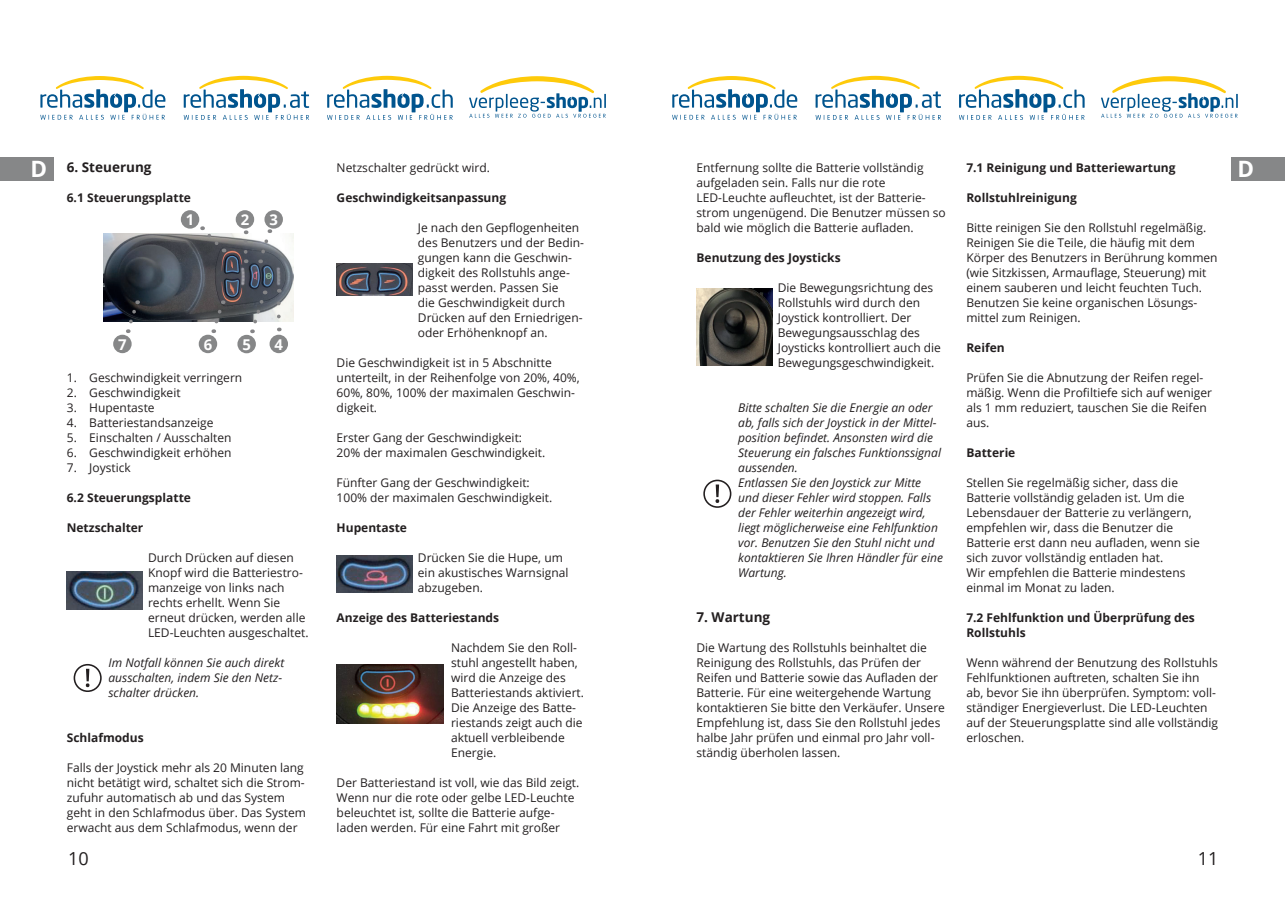
<style>
.page{position:relative;width:1285px;height:919px;background:#fff}
.page>*{position:absolute;margin:0;border:0;box-sizing:border-box;transform-origin:0 0}
.t1{font:700 22.5px "Open Sans";color:#fff}
.t2{font:18px "Open Sans";color:#231f20}
.t3{font:700 14.85px "Open Sans";color:#fff}
.t4{font:700 13.5px "Open Sans";color:#231f20}
.t5{font:12px/15px "Open Sans";color:#231f20}
.t6{font:italic 12px/15px "Open Sans";color:#231f20}
.t7{font:700 12px/15px "Open Sans";color:#231f20}
</style>
<div class="page">
<svg style="left:672px;top:76px;width:125px;height:44px"></svg>
<svg style="left:815px;top:76px;width:125px;height:44px"></svg>
<svg style="left:959px;top:76px;width:125px;height:44px"></svg>
<svg style="left:1101px;top:76px;width:136px;height:42px"></svg>
<svg style="left:40px;top:76px;width:125px;height:44px"></svg>
<svg style="left:184px;top:76px;width:125px;height:44px"></svg>
<svg style="left:327px;top:76px;width:125px;height:44px"></svg>
<svg style="left:469px;top:76px;width:137px;height:42px"></svg>
<img style="left:104px;top:233px;width:189px;height:88px">
<div style="left:236px;top:210px;width:18px;height:19px;background:#868788;border-radius:50%"></div>
<svg style="left:244px;top:242px;width:3px;height:21px"></svg>
<div style="left:264px;top:210px;width:19px;height:19px;background:#868788;border-radius:50%"></div>
<svg style="left:257px;top:229px;width:14px;height:34px"></svg>
<div style="left:269px;top:335px;width:19px;height:18px;background:#868788;border-radius:50%"></div>
<svg style="left:277px;top:289px;width:3px;height:27px"></svg>
<div style="left:237px;top:335px;width:19px;height:18px;background:#868788;border-radius:50%"></div>
<svg style="left:250px;top:290px;width:18px;height:43px"></svg>
<div style="left:199px;top:335px;width:18px;height:18px;background:#868788;border-radius:50%"></div>
<svg style="left:212px;top:300px;width:14px;height:33px"></svg>
<div style="left:113px;top:335px;width:19px;height:18px;background:#868788;border-radius:50%"></div>
<svg style="left:126px;top:300px;width:14px;height:33px"></svg>
<div style="left:181px;top:210px;width:18px;height:19px;background:#868788;border-radius:50%"></div>
<svg style="left:202px;top:226px;width:23px;height:26px"></svg>
<img style="left:67px;top:571px;width:75px;height:39px">
<img style="left:696px;top:288px;width:76px;height:77px">
<img style="left:336px;top:664px;width:107px;height:59px">
<img style="left:336px;top:555px;width:76px;height:37px">
<img style="left:336px;top:263px;width:76px;height:32px">
<div style="left:74px;top:664px;width:28px;height:28px;border:2px solid #231f20;border-radius:50%"></div>
<svg style="left:86px;top:668px;width:3px;height:19px"></svg>
<div style="left:703px;top:479px;width:28px;height:29px;border:2px solid #231f20;border-radius:50%"></div>
<svg style="left:715px;top:484px;width:4px;height:19px"></svg>
<div style="left:0;top:157px;width:53px;height:24px;background:#868788"></div>
<div style="left:1231px;top:157px;width:53px;height:24px;background:#868788"></div>
<h1 class="t1" style="left:31px;top:153px;width:18px">D</h1>
<h1 class="t1" style="left:1237px;top:153px;width:18px">D</h1>
<p class="t4" style="left:67px;top:157px;width:86px">6. Steuerung</p>
<p class="t7" style="left:67px;top:190px;width:126px">6.1 Steuerungsplatte</p>
<p class="t5" style="left:696px;top:160px;width:251px">Entfernung sollte die Batterie vollständig aufgeladen sein. Falls nur die rote LED-Leuchte aufleuchtet, ist der Batterie&shy;strom ungenügend. Die Benutzer müssen so bald wie möglich die Batterie aufladen.</p>
<p class="t7" style="left:696px;top:250px;width:146px">Benutzung des Joysticks</p>
<p class="t5" style="left:777px;top:280px;width:165px">Die Bewegungsrichtung des<br>Rollstuhls wird durch den<br>Joystick kontrolliert. Der<br>Bewegungsausschlag des<br>Joysticks kontrolliert auch die<br>Bewegungsgeschwindigkeit.</p>
<p class="t6" style="left:738px;top:400px;width:206px">Bitte schalten Sie die Energie an oder ab, falls sich der Joystick in der Mittel&shy;position befindet. Ansonsten wird die Steuerung ein falsches Funktionssignal aussenden.<br>Entlassen Sie den Joystick zur Mitte und dieser Fehler wird stoppen. Falls der Fehler weiterhin angezeigt wird, liegt möglicherweise eine Fehlfunktion vor. Benutzen Sie den Stuhl nicht und kontaktieren Sie Ihren Händler für eine Wartung.</p>
<p class="t4" style="left:696px;top:607px;width:75px">7. Wartung</p>
<p class="t5" style="left:696px;top:640px;width:250px">Die Wartung des Rollstuhls beinhaltet die Reinigung des Rollstuhls, das Prüfen der Reifen und Batterie sowie das Aufladen der Batterie. Für eine weitergehende Wartung kontaktieren Sie bitte den Verkäufer. Unsere Empfehlung ist, dass Sie den Rollstuhl jedes halbe Jahr prüfen und einmal pro Jahr voll&shy;ständig überholen lassen.</p>
<p class="t7" style="left:966px;top:160px;width:211px">7.1 Reinigung und Batteriewartung</p>
<p class="t7" style="left:966px;top:190px;width:112px">Rollstuhlreinigung</p>
<p class="t5" style="left:966px;top:220px;width:253px">Bitte reinigen Sie den Rollstuhl regelmäßig.<br>Reinigen Sie die Teile, die häufig mit dem Körper des Benutzers in Berührung kommen (wie Sitzkissen, Armauflage, Steuerung) mit einem sauberen und leicht feuchten Tuch.<br>Benutzen Sie keine organischen Lösungs&shy;mittel zum Reinigen.</p>
<p class="t7" style="left:966px;top:340px;width:40px">Reifen</p>
<p class="t5" style="left:966px;top:370px;width:247px">Prüfen Sie die Abnutzung der Reifen regel&shy;mäßig. Wenn die Profiltiefe sich auf weniger als 1 mm reduziert, tauschen Sie die Reifen aus.</p>
<p class="t7" style="left:966px;top:445px;width:51px">Batterie</p>
<p class="t5" style="left:966px;top:475px;width:235px">Stellen Sie regelmäßig sicher, dass die Batterie vollständig geladen ist. Um die Lebensdauer der Batterie zu verlängern, empfehlen wir, dass die Benutzer die Batterie erst dann neu aufladen, wenn sie sich zuvor vollständig entladen hat.<br>Wir empfehlen die Batterie mindestens einmal im Monat zu laden.</p>
<p class="t7" style="left:966px;top:610px;width:230px">7.2 Fehlfunktion und Überprüfung des<br>Rollstuhls</p>
<p class="t5" style="left:966px;top:655px;width:253px">Wenn während der Benutzung des Rollstuhls Fehlfunktionen auftreten, schalten Sie ihn ab, bevor Sie ihn überprüfen. Symptom: voll&shy;ständiger Energieverlust. Die LED-Leuchten auf der Steuerungsplatte sind alle vollständig erloschen.</p>
<p class="t5" style="left:336px;top:160px;width:155px">Netzschalter gedrückt wird.</p>
<p class="t7" style="left:336px;top:190px;width:171px">Geschwindigkeitsanpassung</p>
<p class="t5" style="left:418px;top:220px;width:167px">Je nach den Gepflogenheiten des Benutzers und der Bedin&shy;gungen kann die Geschwin&shy;digkeit des Rollstuhls ange&shy;passt werden. Passen Sie<br>die Geschwindigkeit durch<br>Drücken auf den Erniedrigen&shy;oder Erhöhenknopf an.</p>
<p class="t5" style="left:336px;top:355px;width:244px">Die Geschwindigkeit ist in 5 Abschnitte unterteilt, in der Reihenfolge von 20%, 40%, 60%, 80%, 100% der maximalen Geschwin&shy;digkeit.</p>
<p class="t5" style="left:336px;top:430px;width:210px">Erster Gang der Geschwindigkeit:<br>20% der maximalen Geschwindigkeit.</p>
<p class="t5" style="left:336px;top:475px;width:217px">Fünfter Gang der Geschwindigkeit:<br>100% der maximalen Geschwindigkeit.</p>
<p class="t7" style="left:336px;top:520px;width:72px">Hupentaste</p>
<p class="t5" style="left:418px;top:550px;width:152px">Drücken Sie die Hupe, um ein akustisches Warnsignal abzugeben.</p>
<p class="t7" style="left:336px;top:610px;width:164px">Anzeige des Batteriestands</p>
<p class="t5" style="left:451px;top:640px;width:134px">Nachdem Sie den Roll&shy;stuhl angestellt haben, wird die Anzeige des<br>Batteriestands aktiviert.<br>Die Anzeige des Batte&shy;riestands zeigt auch die aktuell verbleibende<br>Energie.</p>
<p class="t5" style="left:336px;top:775px;width:244px">Der Batteriestand ist voll, wie das Bild zeigt.<br>Wenn nur die rote oder gelbe LED-Leuchte beleuchtet ist, sollte die Batterie aufge&shy;laden werden. Für eine Fahrt mit großer</p>
<p class="t3" style="left:241px;top:209px;width:10px">2</p>
<p class="t3" style="left:269px;top:209px;width:10px">3</p>
<p class="t3" style="left:186px;top:209px;width:10px">1</p>
<p class="t3" style="left:118px;top:334px;width:10px">7</p>
<p class="t3" style="left:204px;top:334px;width:10px">6</p>
<p class="t3" style="left:242px;top:334px;width:10px">5</p>
<p class="t3" style="left:274px;top:334px;width:10px">4</p>
<p class="t5" style="left:67px;top:370px;width:177px">1. Geschwindigkeit verringern</p>
<p class="t5" style="left:67px;top:385px;width:115px">2. Geschwindigkeit</p>
<p class="t5" style="left:67px;top:400px;width:89px">3. Hupentaste</p>
<p class="t5" style="left:67px;top:415px;width:148px">4. Batteriestandsanzeige</p>
<p class="t5" style="left:67px;top:430px;width:166px">5. Einschalten / Ausschalten</p>
<p class="t5" style="left:67px;top:445px;width:166px">6. Geschwindigkeit erhöhen</p>
<p class="t5" style="left:67px;top:460px;width:66px">7. Joystick</p>
<p class="t7" style="left:67px;top:490px;width:126px">6.2 Steuerungsplatte</p>
<p class="t7" style="left:67px;top:520px;width:78px">Netzschalter</p>
<p class="t5" style="left:148px;top:550px;width:162px">Durch Drücken auf diesen<br>Knopf wird die Batteriestro&shy;manzeige von links nach rechts erhellt. Wenn Sie erneut drücken, werden alle<br>LED-Leuchten ausgeschaltet.</p>
<p class="t6" style="left:108px;top:655px;width:177px">Im Notfall können Sie auch direkt ausschalten, indem Sie den Netz&shy;schalter drücken.</p>
<p class="t7" style="left:67px;top:730px;width:78px">Schlafmodus</p>
<p class="t5" style="left:67px;top:760px;width:240px">Falls der Joystick mehr als 20 Minuten lang nicht betätigt wird, schaltet sich die Strom&shy;zufuhr automatisch ab und das System geht in den Schlafmodus über. Das System erwacht aus dem Schlafmodus, wenn der</p>
<h2 class="t2" style="left:68px;top:845px;width:22px">10</h2>
<h2 class="t2" style="left:1197px;top:845px;width:22px">11</h2>
</div>
